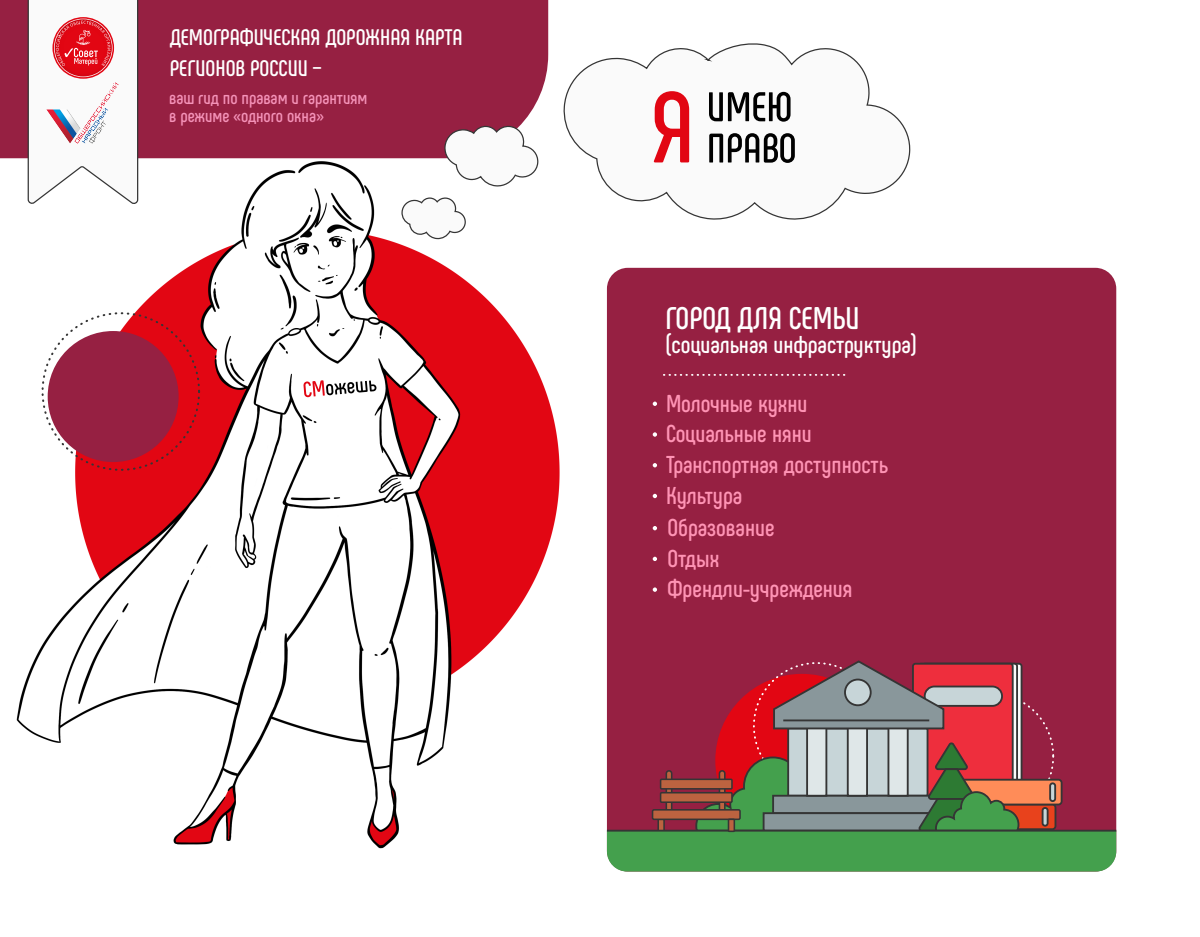
<style>
.page{position:relative;width:1200px;height:937px;background:#fff}
.page>*{position:absolute;margin:0;border:0;box-sizing:border-box;transform-origin:0 0}
.t1{font:700 31.25px "Phenomena";color:#fff}
.t2{font:700 24.38px/30.9px "Phenomena";color:#ff94b5}
.t3{font:700 24.38px "Phenomena";letter-spacing:-.005em;color:#fff}
.t4{font:700 22.5px/31.2px "Phenomena";color:#fff}
.t5{font:700 18.12px/18.1px "Phenomena";color:#f492b8}
</style>
<div class="page">
<div style="left:607px;top:268px;width:509px;height:603px;background:#962042;border-radius:21px"></div>
<img style="left:10px;top:158px;width:550px;height:691px">
<svg style="left:303px;top:380px;width:74px;height:17px"></svg>
<div style="left:0;top:0;width:548px;height:158px;background:#962042"></div>
<svg style="left:443px;top:125px;width:97px;height:63px"></svg>
<svg style="left:400px;top:196px;width:67px;height:44px"></svg>
<svg style="left:563px;top:43px;width:348px;height:177px"></svg>
<svg style="left:27px;top:0;width:112px;height:206px"></svg>
<img style="left:47px;top:82px;width:72px;height:61px">
<div style="left:48px;top:331px;width:131px;height:131px;background:#962042;border-radius:50%"></div>
<svg style="left:709px;top:92px;width:82px;height:30px"></svg>
<svg style="left:709px;top:133px;width:86px;height:30px"></svg>
<svg style="left:654px;top:91px;width:35px;height:71px"></svg>
<svg style="left:653px;top:401px;width:4px;height:5px"></svg>
<svg style="left:653px;top:432px;width:4px;height:4px"></svg>
<svg style="left:653px;top:463px;width:4px;height:4px"></svg>
<svg style="left:653px;top:526px;width:4px;height:4px"></svg>
<svg style="left:653px;top:556px;width:4px;height:5px"></svg>
<svg style="left:653px;top:587px;width:4px;height:4px"></svg>
<svg style="left:653px;top:494px;width:4px;height:4px"></svg>
<div style="left:715px;top:673px;width:173px;height:174px;background:#e20613;border-radius:50%"></div>
<div style="left:913px;top:663px;width:100px;height:147px;background:#ee2e3d;border-radius:3px"></div>
<div style="left:912px;top:662px;width:102px;height:149px;border:2px solid #353535;border-radius:3px"></div>
<div style="left:925px;top:686px;width:77px;height:19px;background:#c7d5d8;border-radius:10px"></div>
<div style="left:924px;top:685px;width:79px;height:21px;border:2px solid #353535;border-radius:10px"></div>
<div style="left:787px;top:727px;width:141px;height:69px;background:#c7d5d8;border:2px solid #353535"></div>
<div style="left:847px;top:702px;width:21px;height:94px;background:#dfe7e8;border:2px solid #353535"></div>
<div style="left:806px;top:702px;width:21px;height:94px;background:#dfe7e8;border:2px solid #353535"></div>
<div style="left:888px;top:702px;width:21px;height:94px;background:#dfe7e8;border:2px solid #353535"></div>
<svg style="left:772px;top:660px;width:174px;height:70px"></svg>
<div style="left:845px;top:679px;width:26px;height:26px;background:#c7d5d8;border-radius:50%"></div>
<div style="left:844px;top:678px;width:28px;height:28px;border:2px solid #353535;border-radius:50%"></div>
<hr style="left:783px;top:719px;width:146px;height:2px;background:#353535">
<svg style="left:607px;top:740px;width:509px;height:131px"></svg>
<div style="left:666px;top:770px;width:6px;height:45px;border:2px solid #353535;border-radius:3px"></div>
<div style="left:719px;top:770px;width:6px;height:44px;background:#bc6340;border-radius:3px"></div>
<div style="left:719px;top:770px;width:7px;height:45px;border:2px solid #353535;border-radius:3px"></div>
<div style="left:661px;top:779px;width:71px;height:9px;background:#bc6340"></div>
<div style="left:660px;top:778px;width:73px;height:11px;border:2px solid #353535"></div>
<div style="left:661px;top:792px;width:71px;height:10px;background:#bc6340"></div>
<div style="left:660px;top:791px;width:73px;height:11px;border:2px solid #353535"></div>
<div style="left:653px;top:809px;width:87px;height:10px;background:#bc6340;border-radius:2px"></div>
<div style="left:652px;top:809px;width:89px;height:11px;border:2px solid #353535;border-radius:2px"></div>
<div style="left:729px;top:819px;width:5px;height:12px;background:#bc6340"></div>
<div style="left:728px;top:818px;width:7px;height:14px;border:2px solid #353535"></div>
<svg style="left:664px;top:374px;width:182px;height:2px"></svg>
<p class="t4" style="left:170px;top:21px;width:294px">ДЕМОГРАФИЧЕСКАЯ ДОРОЖНАЯ КАРТА<br>РЕГИОНОВ РОССИИ –</p>
<p class="t5" style="left:169px;top:88px;width:200px">ваш гид по правам и гарантиям в режиме «одного окна»</p>
<p class="t1" style="left:666px;top:299px;width:196px">ГОРОД ДЛЯ СЕМЬИ</p>
<p class="t3" style="left:666px;top:330px;width:253px">(социальная инфраструктура)</p>
<p class="t2" style="left:666px;top:388px;width:224px">Молочные кухни<br>Социальные няни<br>Транспортная доступность<br>Культура<br>Образование<br>Отдых<br>Френдли-учреждения</p>
</div>
